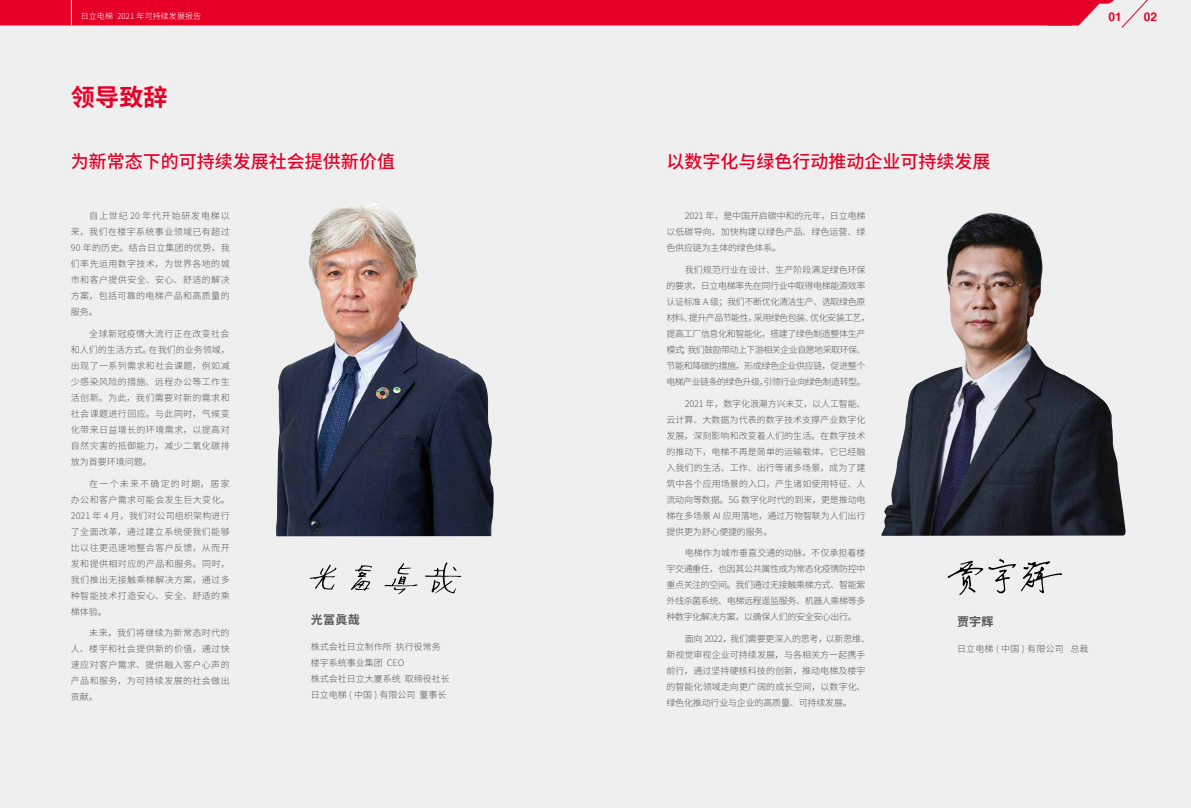
<style>
.page{position:relative;width:1191px;height:808px;background:#efefef}
.page>*{position:absolute;margin:0;border:0;box-sizing:border-box;transform-origin:0 0}
.t1{font:700 24px "Source Han Sans CN";letter-spacing:.01em;color:#e60027}
.t2{font:500 18px "Source Han Sans CN";color:#e60027}
.t3{font:700 12px "Source Han Sans CN";letter-spacing:.02em;color:#595757}
.t4{font:700 12px "Helvetica";color:#e60027}
.t5{font:300 9px/16px "Source Han Sans CN";color:#595757;text-align:justify}
.t6{font:300 9px/16px "Source Han Sans CN";letter-spacing:-.04em;color:#595757}
.t7{font:300 9px "Source Han Sans CN";letter-spacing:.02em;color:#595757}
.t8{font:300 8px "Source Han Sans CN";letter-spacing:.01em;color:#fff}
</style>
<div class="page">
<svg style="left:0;top:0;width:1148px;height:28px;background:#e71f41"></svg>
<svg style="left:947px;top:559px;width:115px;height:36px"></svg>
<svg style="left:351px;top:565px;width:21px;height:26px"></svg>
<svg style="left:384px;top:563px;width:34px;height:31px"></svg>
<svg style="left:310px;top:564px;width:26px;height:26px"></svg>
<svg style="left:425px;top:562px;width:36px;height:31px"></svg>
<img style="left:881px;top:213px;width:245px;height:323px">
<img style="left:276px;top:203px;width:218px;height:333px">
<p class="t8" style="left:81px;top:12px;width:122px">日立电梯 2021 年可持续发展报告</p>
<h3 class="t4" style="left:1108px;top:7px;width:15px">01</h3>
<h3 class="t4" style="left:1144px;top:7px;width:15px">02</h3>
<h1 class="t1" style="left:71px;top:84px;width:98px">领导致辞</h1>
<h1 class="t1" style="left:71px;top:131px;width:98px">领导致辞</h1>
<h2 class="t2" style="left:71px;top:151px;width:325px">为新常态下的可持续发展社会提供新价值</h2>
<h2 class="t2" style="left:666px;top:151px;width:325px">以数字化与绿色行动推动企业可持续发展</h2>
<p class="t5" style="left:71px;top:208px;width:160px;text-indent:18px">自上世纪 20 年代开始研发电梯以来，我们在楼宇系统事业领域已有超过90 年的历史。结合日立集团的优势，我们率先运用数字技术，为世界各地的城市和客户提供安全、安心、舒适的解决方案，包括可靠的电梯产品和高质量的服务。</p>
<p class="t5" style="left:71px;top:326px;width:160px;text-indent:18px">全球新冠疫情大流行正在改变社会和人们的生活方式。在我们的业务领域，出现了一系列需求和社会课题，例如减少感染风险的措施、远程办公等工作生活创新。为此，我们需要对新的需求和社会课题进行回应。与此同时，气候变化带来日益增长的环境需求，以提高对自然灾害的抵御能力，减少二氧化碳排放为首要环境问题。</p>
<p class="t5" style="left:71px;top:475px;width:160px;text-indent:18px">在一个未来不确定的时期，居家办公和客户需求可能会发生巨大变化。2021 年 4 月，我们对公司组织架构进行了全面改革，通过建立系统使我们能够比以往更迅速地整合客户反馈，从而开发和提供相对应的产品和服务。同时，我们推出无接触乘梯解决方案，通过多种智能技术打造安心、安全、舒适的乘梯体验。</p>
<p class="t5" style="left:71px;top:625px;width:160px;text-indent:18px">未来，我们将继续为新常态时代的人、楼宇和社会提供新的价值，通过快速应对客户需求、提供融入客户心声的产品和服务，为可持续发展的社会做出贡献。</p>
<h3 class="t3" style="left:311px;top:613px;width:50px">光冨眞哉</h3>
<p class="t5" style="left:311px;top:639px;width:140px;text-align:left">株式会社日立制作所 执行役常务楼宇系统事业集团 CEO<br>株式会社日立大厦系统 取缔役社长日立电梯 ( 中国 ) 有限公司 董事长</p>
<p class="t5" style="left:666px;top:208px;width:201px;text-indent:18px">2021 年，是中国开启碳中和的元年，日立电梯以低碳导向，加快构建以绿色产品、绿色运营、绿色供应链为主体的绿色体系。</p>
<p class="t6" style="left:666px;top:262px;width:205px;text-indent:18px">我们规范行业在设计、生产阶段满足绿色环保的要求，日立电梯率先在同行业中取得电梯能源效率认证标准 A 级；我们不断优化清洁生产、选取绿色原材料、提升产品节能性，采用绿色包装、优化安装工艺，提高工厂信息化和智能化，搭建了绿色制造整体生产模式；我们鼓励带动上下游相关企业自愿地采取环保、节能和降碳的措施，形成绿色企业供应链，促进整个电梯产业链条的绿色升级，引领行业向绿色制造转型。</p>
<p class="t5" style="left:666px;top:395px;width:201px;text-indent:18px">2021 年，数字化浪潮方兴未艾，以人工智能、云计算、大数据为代表的数字技术支撑产业数字化发展，深刻影响和改变着人们的生活。在数字技术的推动下，电梯不再是简单的运输载体，它已经融入我们的生活、工作、出行等诸多场景，成为了建筑中各个应用场景的入口，产生诸如使用特征、人流动向等数据。5G 数字化时代的到来，更是推动电梯在多场景 AI 应用落地，通过万物智联为人们出行提供更为舒心便捷的服务。</p>
<p class="t5" style="left:666px;top:545px;width:201px;text-indent:18px">电梯作为城市垂直交通的动脉，不仅承担着楼宇交通重任，也因其公共属性成为常态化疫情防控中重点关注的空间。我们通过无接触乘梯方式、智能紫外线杀菌系统、电梯远程遥监服务、机器人乘梯等多种数字化解决方案，以确保人们的安全安心出行。</p>
<p class="t5" style="left:666px;top:631px;width:205px;text-align:left;text-indent:18px">面向 2022，我们需要更深入的思考，以新思维、新视觉审视企业可持续发展，与各相关方一起携手前行，通过坚持硬核科技的创新，推动电梯及楼宇的智能化领域走向更广阔的成长空间，以数字化、绿色化推动行业与企业的高质量、可持续发展。</p>
<p class="t7" style="left:957px;top:644px;width:133px">日立电梯 ( 中国 ) 有限公司 总裁</p>
<h3 class="t3" style="left:957px;top:615px;width:38px">贾宇辉</h3>
</div>
